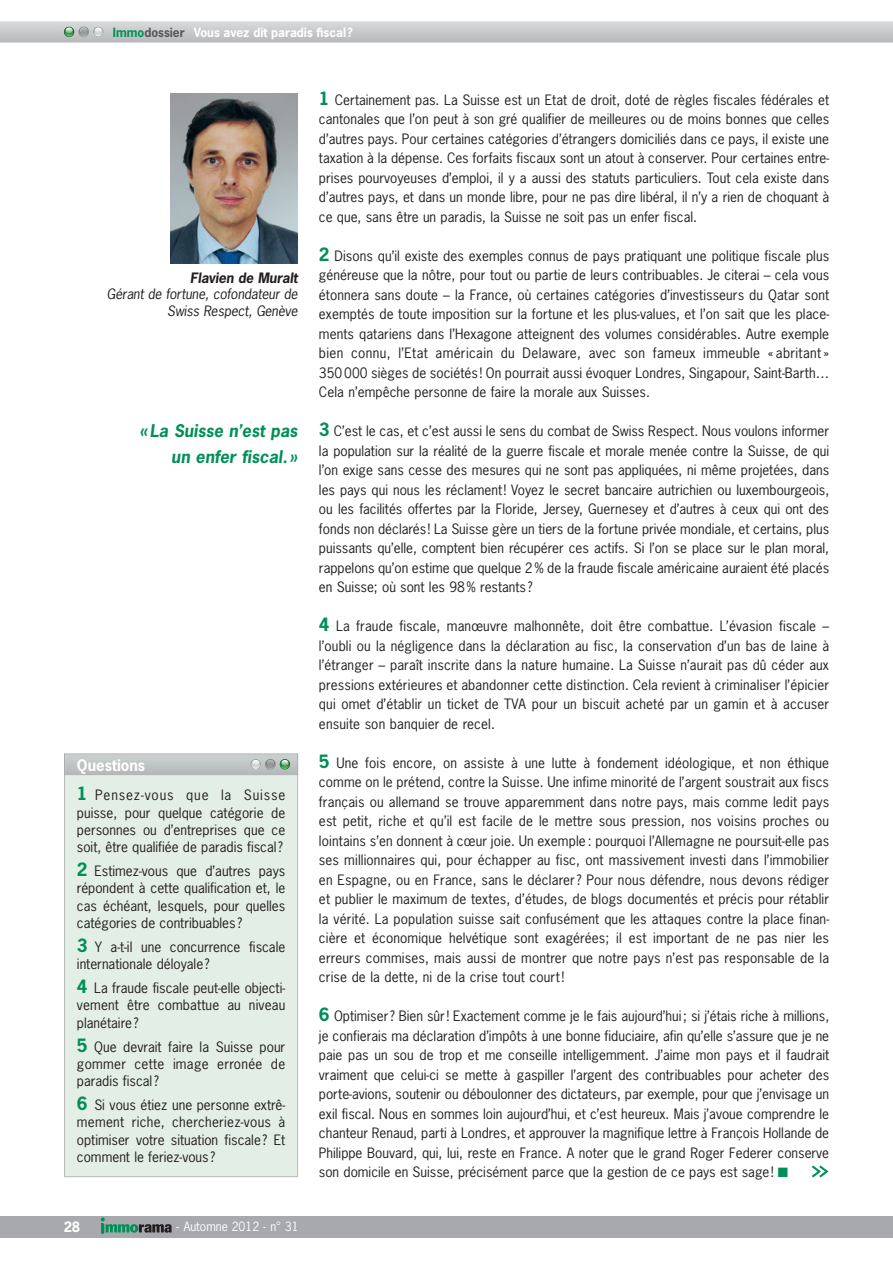
<style>
.page{position:relative;width:893px;height:1263px;background:#fff}
.page>*{position:absolute;margin:0;border:0;box-sizing:border-box;transform-origin:0 0}
.t1{font:italic 700 16.5px/25.5px "News Gothic Std";color:#009057;text-align:right}
.t2{font:700 15px "News Gothic Std";color:#fff}
.t3{font:13.5px/19.5px "News Gothic Std";color:#231f20;text-align:justify}
.t4{font:italic 13.5px/16.5px "News Gothic Std";letter-spacing:-.01em;color:#231f20;text-align:right}
.t5{font:italic 700 13.5px "News Gothic Std";letter-spacing:-.01em;color:#231f20}
.t6{font:700 13.5px "News Gothic Std";color:#fff}
.t7{font:700 12px "News Gothic Std";color:#fff}
.t8{font:12px "News Gothic Std";color:#fff}
.s1{color:#009057}
.s2{color:#57585a}
.s3{font-weight:700;font-size:17.25px;color:#009057}
</style>
<div class="page">
<img style="left:170px;top:94px;width:128px;height:170px">
<div style="left:64px;top:753px;width:234px;height:424px;background:#e3eee7"></div>
<svg style="left:0;top:21px;width:893px;height:22px;background:#c9cacc"></svg>
<svg style="left:64px;top:754px;width:234px;height:21px;background:#bcc2c1"></svg>
<div style="left:0;top:1216px;width:893px;height:21px;background:#a8a9ad"></div>
<svg style="left:101px;top:1217px;width:71px;height:17px"></svg>
<svg style="left:812px;top:1165px;width:16px;height:12px"></svg>
<p class="t7" style="left:113px;top:24px;width:242px"><span class="s1">Immo</span><span class="s2">dossier</span> Vous avez dit paradis fiscal ?</p>
<p class="t5" style="left:190px;top:269px;width:109px">Flavien de Muralt</p>
<p class="t4" style="left:107px;top:286px;width:192px">Gérant de fortune, cofondateur de<br>Swiss Respect, Genève</p>
<p class="t1" style="left:140px;top:418px;width:159px">« La Suisse n’est pas un enfer fiscal. »</p>
<p class="t2" style="left:77px;top:755px;width:70px">Questions</p>
<p class="t3" style="left:77px;top:786px;width:210px;line-height:17.2px"><span class="s3">1</span> Pensez-vous que la Suisse puisse, pour quelque catégorie de personnes ou d’entreprises que ce soit, être qualifiée de paradis fiscal ?</p>
<p class="t3" style="left:77px;top:862px;width:210px;line-height:17.2px"><span class="s3">2</span> Estimez-vous que d’autres pays répondent à cette qualification et, le cas échéant, lesquels, pour quelles catégories de contribuables ?</p>
<p class="t3" style="left:77px;top:938px;width:210px;line-height:17.2px"><span class="s3">3</span> Y a-t-il une concurrence fiscale internationale déloyale ?</p>
<p class="t3" style="left:77px;top:979px;width:210px;line-height:17.2px"><span class="s3">4</span> La fraude fiscale peut-elle objecti&shy;vement être combattue au niveau planétaire ?</p>
<p class="t3" style="left:77px;top:1038px;width:210px;line-height:17.2px"><span class="s3">5</span> Que devrait faire la Suisse pour gommer cette image erronée de paradis fiscal ?</p>
<p class="t3" style="left:77px;top:1096px;width:210px;line-height:17.2px"><span class="s3">6</span> Si vous étiez une personne extrê&shy;mement riche, chercheriez-vous à optimiser votre situation fiscale ? Et comment le feriez-vous ?</p>
<p class="t6" style="left:64px;top:1218px;width:18px">28</p>
<p class="t8" style="left:176px;top:1219px;width:124px">- Automne 2012 - n° 31</p>
<p class="t3" style="left:319px;top:90px;width:512px"><span class="s3">1</span> Certainement pas. La Suisse est un Etat de droit, doté de règles fiscales fédérales et cantonales que l’on peut à son gré qualifier de meilleures ou de moins bonnes que celles d’autres pays. Pour certaines catégories d’étrangers domiciliés dans ce pays, il existe une taxation à la dépense. Ces forfaits fiscaux sont un atout à conserver. Pour certaines entre&shy;prises pourvoyeuses d’emploi, il y a aussi des statuts particuliers. Tout cela existe dans d’autres pays, et dans un monde libre, pour ne pas dire libéral, il n’y a rien de choquant à ce que, sans être un paradis, la Suisse ne soit pas un enfer fiscal.</p>
<p class="t3" style="left:319px;top:246px;width:512px"><span class="s3">2</span> Disons qu’il existe des exemples connus de pays pratiquant une politique fiscale plus généreuse que la nôtre, pour tout ou partie de leurs contribuables. Je citerai – cela vous étonnera sans doute – la France, où certaines catégories d’investisseurs du Qatar sont exemptés de toute imposition sur la fortune et les plus-values, et l’on sait que les place&shy;ments qatariens dans l’Hexagone atteignent des volumes considérables. Autre exemple bien connu, l’Etat américain du Delaware, avec son fameux immeuble « abritant » 350 000 sièges de sociétés ! On pourrait aussi évoquer Londres, Singapour, Saint-Barth… Cela n’empêche personne de faire la morale aux Suisses.</p>
<p class="t3" style="left:319px;top:421px;width:512px"><span class="s3">3</span> C’est le cas, et c’est aussi le sens du combat de Swiss Respect. Nous voulons informer la population sur la réalité de la guerre fiscale et morale menée contre la Suisse, de qui l’on exige sans cesse des mesures qui ne sont pas appliquées, ni même projetées, dans les pays qui nous les réclament ! Voyez le secret bancaire autrichien ou luxembourgeois, ou les facilités offertes par la Floride, Jersey, Guernesey et d’autres à ceux qui ont des fonds non déclarés ! La Suisse gère un tiers de la fortune privée mondiale, et certains, plus puissants qu’elle, comptent bien récupérer ces actifs. Si l’on se place sur le plan moral, rappelons qu’on estime que quelque 2 % de la fraude fiscale américaine auraient été placés en Suisse; où sont les 98 % restants ?</p>
<p class="t3" style="left:319px;top:616px;width:512px"><span class="s3">4</span> La fraude fiscale, manœuvre malhonnête, doit être combattue. L’évasion fiscale – l’oubli ou la négligence dans la déclaration au fisc, la conservation d’un bas de laine à l’étranger – paraît inscrite dans la nature humaine. La Suisse n’aurait pas dû céder aux pressions extérieures et abandonner cette distinction. Cela revient à criminaliser l’épicier qui omet d’établir un ticket de TVA pour un biscuit acheté par un gamin et à accuser ensuite son banquier de recel.</p>
<p class="t3" style="left:319px;top:753px;width:512px"><span class="s3">5</span> Une fois encore, on assiste à une lutte à fondement idéologique, et non éthique comme on le prétend, contre la Suisse. Une infime minorité de l’argent soustrait aux fiscs français ou allemand se trouve apparemment dans notre pays, mais comme ledit pays est petit, riche et qu’il est facile de le mettre sous pression, nos voisins proches ou lointains s’en donnent à cœur joie. Un exemple : pourquoi l’Allemagne ne poursuit-elle pas ses millionnaires qui, pour échapper au fisc, ont massivement investi dans l’immobilier en Espagne, ou en France, sans le déclarer ? Pour nous défendre, nous devons rédiger et publier le maximum de textes, d’études, de blogs documentés et précis pour rétablir la vérité. La population suisse sait confusément que les attaques contre la place finan&shy;cière et économique helvétique sont exagérées; il est important de ne pas nier les erreurs commises, mais aussi de montrer que notre pays n’est pas responsable de la crise de la dette, ni de la crise tout court !</p>
<p class="t3" style="left:319px;top:1006px;width:512px"><span class="s3">6</span> Optimiser ? Bien sûr ! Exactement comme je le fais aujourd’hui ; si j’étais riche à millions, je confierais ma déclaration d’impôts à une bonne fiduciaire, afin qu’elle s’assure que je ne paie pas un sou de trop et me conseille intelligemment. J’aime mon pays et il faudrait vraiment que celui-ci se mette à gaspiller l’argent des contribuables pour acheter des porte-avions, soutenir ou déboulonner des dictateurs, par exemple, pour que j’envisage un exil fiscal. Nous en sommes loin aujourd’hui, et c’est heureux. Mais j’avoue comprendre le chanteur Renaud, parti à Londres, et approuver la magnifique lettre à François Hollande de Philippe Bouvard, qui, lui, reste en France. A noter que le grand Roger Federer conserve son domicile en Suisse, précisément parce que la gestion de ce pays est sage ! <span class="s1">■</span></p>
</div>
